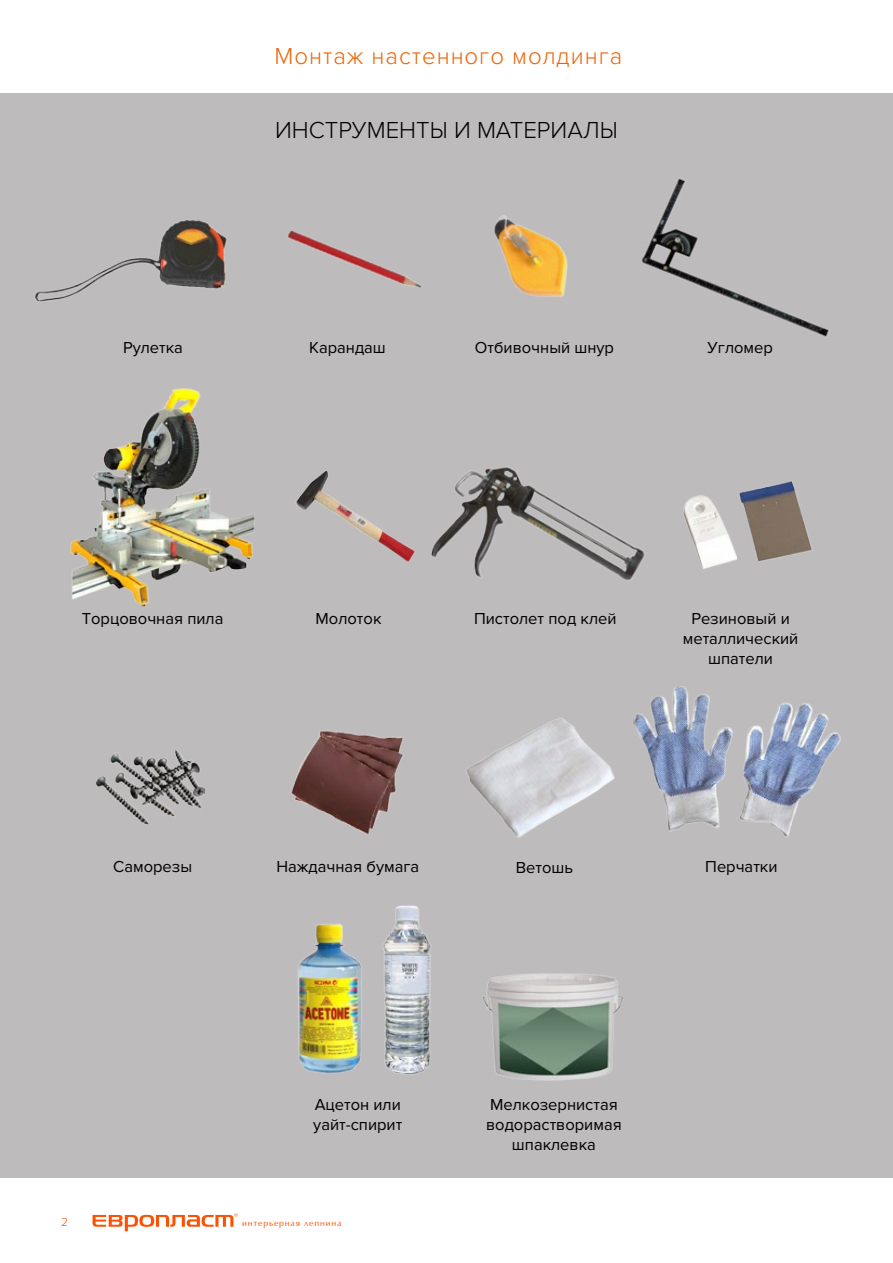
<style>
.page{position:relative;width:893px;height:1263px;background:#fff}
.page>*{position:absolute;margin:0;border:0;box-sizing:border-box;transform-origin:0 0}
.t1{font:300 24px "Proxima Nova";letter-spacing:.04em;color:#ec6608}
.t2{font:300 24px "Proxima Nova";color:#000}
.t3{font:16.5px/19.8px "Proxima Nova";color:#000;text-align:center}
.t4{font:300 12px "Proxima Nova";color:#ff5000}
.t5{font:8.1px "Optimal C";letter-spacing:.1em;color:#ff5000}
</style>
<div class="page">
<div style="left:0;top:93px;width:893px;height:1084px;background:#bdbbbb"></div>
<svg style="left:93px;top:1213px;width:144px;height:18px"></svg>
<img style="left:35px;top:220px;width:192px;height:82px">
<img style="left:70px;top:388px;width:185px;height:219px">
<img style="left:684px;top:495px;width:48px;height:74px">
<img style="left:291px;top:730px;width:112px;height:105px">
<img style="left:288px;top:230px;width:134px;height:58px">
<img style="left:732px;top:481px;width:80px;height:80px">
<img style="left:467px;top:718px;width:148px;height:120px">
<img style="left:494px;top:215px;width:74px;height:82px">
<img style="left:642px;top:178px;width:187px;height:159px">
<img style="left:432px;top:467px;width:213px;height:113px">
<img style="left:633px;top:686px;width:208px;height:151px">
<img style="left:383px;top:905px;width:49px;height:170px">
<img style="left:483px;top:973px;width:140px;height:107px">
<img style="left:298px;top:923px;width:64px;height:151px">
<img style="left:296px;top:471px;width:136px;height:91px">
<img style="left:96px;top:750px;width:109px;height:74px">
<p class="t3" style="left:123px;top:338px;width:61px">Рулетка</p>
<h1 class="t1" style="left:274px;top:42px;width:349px">Монтаж настенного молдинга</h1>
<h1 class="t2" style="left:275px;top:116px;width:344px">ИНСТРУМЕНТЫ И МАТЕРИАЛЫ</h1>
<p class="t3" style="left:309px;top:338px;width:78px">Карандаш</p>
<p class="t3" style="left:475px;top:338px;width:141px">Отбивочный шнур</p>
<p class="t3" style="left:708px;top:338px;width:67px">Угломер</p>
<p class="t3" style="left:82px;top:609px;width:143px">Торцовочная пила</p>
<p class="t3" style="left:316px;top:609px;width:67px">Молоток</p>
<p class="t3" style="left:474px;top:609px;width:144px">Пистолет под клей</p>
<p class="t3" style="left:683px;top:609px;width:117px">Резиновый и металлический шпатели</p>
<p class="t3" style="left:113px;top:857px;width:80px">Саморезы</p>
<p class="t3" style="left:276px;top:857px;width:144px">Наждачная бумага</p>
<p class="t3" style="left:516px;top:857px;width:59px">Ветошь</p>
<p class="t3" style="left:705px;top:856px;width:74px">Перчатки</p>
<p class="t3" style="left:313px;top:1095px;width:91px;text-align:left">Ацетон или уайт-спирит</p>
<p class="t4" style="left:61px;top:1215px;width:8px">2</p>
<p class="t5" style="left:242px;top:1219px;width:101px">интерьерная лепнина</p>
<p class="t3" style="left:486px;top:1095px;width:137px">Мелкозернистая водорастворимая шпаклевка</p>
</div>
